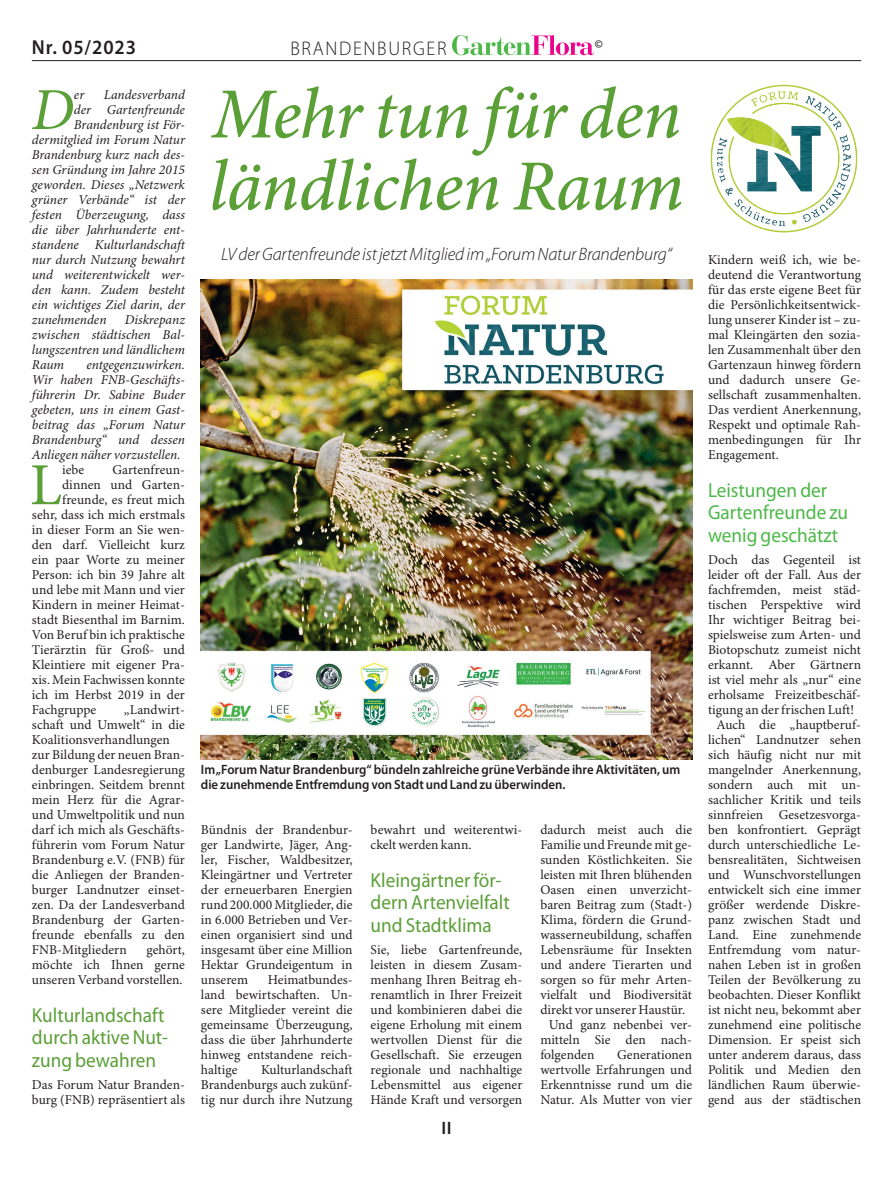
<style>
.page{position:relative;width:893px;height:1191px;background:#fff}
.page>*{position:absolute;margin:0;border:0;box-sizing:border-box;transform-origin:0 0}
.Überschrift_1{font:italic 500 72px/72px "Minion Pro";letter-spacing:-.01em;color:#5b9f37}
.Grundschrift_Initial{font:italic 59.7px "Minion Pro";color:#5b9f37}
.Grundschrift_Initial-2{font:59.7px "Minion Pro";color:#5b9f37}
.Zwischenüberschrift{font:20.25px/22.5px "Myriad Pro";color:#5b9f37;scale:.95 1}
.Zwischenüberschrift-2{font:20.25px/22.5px "Myriad Pro";color:#4cb848;scale:.95 1}
.t1{font:600 20.25px "Myriad Pro";letter-spacing:.05em;color:#231f20;scale:.95 1}
.t2{font:300 19.8px "Myriad Pro";letter-spacing:.09em;color:#231f20;scale:.95 1}
.Unterzeile_zu_1{font:italic 300 18px "Myriad Pro";letter-spacing:-.01em;color:#231f20}
.t3{font:600 18px "Myriad Pro";color:#231f20}
.Grundschrift{font:13.5px/15px "Minion Pro";letter-spacing:.005em;color:#231f20;text-align:justify}
.Grundschrift_Initial-3{font:13.5px/15px "Minion Pro";letter-spacing:.005em;color:#231f20}
.Grundschrift_Initial-4{font:italic 13.5px/15px "Minion Pro";color:#231f20;text-align:justify}
.Bildunterschrift{font:600 13.5px/15px "Myriad Pro";color:#231f20;scale:.95 1}
.t4{font:600 11.85px "Myriad Pro";color:#231f20}
</style>
<div class="page">
<hr style="left:32px;top:60px;width:829px;height:1px;background:#231f20">
<svg style="left:452px;top:35px;width:142px;height:20px"></svg>
<img style="left:201px;top:279px;width:491px;height:480px">
<img style="left:710px;top:84px;width:148px;height:149px">
<h3 class="t1" style="left:32px;top:36px;width:111px">Nr. 05/2023</h3>
<p class="t4" style="left:595px;top:37px;width:10px">©</p>
<p class="Grundschrift_Initial" style="left:31px;top:74px;width:44px">D</p>
<p class="Grundschrift_Initial-4" style="left:74px;top:88px;width:12px">er</p>
<p class="Grundschrift_Initial-4" style="left:104px;top:88px;width:83px">Landesverband</p>
<h3 class="t2" style="left:290px;top:37px;width:166px">BRANDENBURGER</h3>
<p class="Überschrift_1" style="left:209px;top:81px;width:477px">Mehr tun für den ländlichen Raum</p>
<p class="Unterzeile_zu_1" style="left:221px;top:245px;width:452px">LV der Gartenfreunde ist jetzt Mitglied im „Forum Natur Brandenburg“</p>
<p class="Grundschrift_Initial-4" style="left:74px;top:103px;width:113px">der Gartenfreunde</p>
<p class="Grundschrift_Initial-4" style="left:74px;top:118px;width:113px">Brandenburg ist För-</p>
<p class="Grundschrift_Initial-4" style="left:32px;top:133px;width:155px">dermitglied im Forum Natur</p>
<p class="Grundschrift_Initial-4" style="left:32px;top:148px;width:155px">Brandenburg kurz nach des-</p>
<p class="Grundschrift_Initial-4" style="left:32px;top:163px;width:155px">sen Gründung im Jahre 2015</p>
<p class="Grundschrift_Initial-4" style="left:32px;top:178px;width:155px">geworden. Dieses „Netzwerk</p>
<p class="Grundschrift_Initial-4" style="left:32px;top:193px;width:155px">grüner Verbände“ ist der</p>
<p class="Grundschrift_Initial-4" style="left:32px;top:208px;width:155px">festen Überzeugung, dass</p>
<p class="Grundschrift_Initial-4" style="left:32px;top:223px;width:155px">die über Jahrhunderte ent-</p>
<p class="Grundschrift_Initial-4" style="left:32px;top:238px;width:155px">standene Kulturlandschaft</p>
<p class="Grundschrift_Initial-4" style="left:32px;top:253px;width:155px">nur durch Nutzung bewahrt</p>
<p class="Grundschrift_Initial-4" style="left:32px;top:268px;width:155px">und weiterentwickelt wer-</p>
<p class="Grundschrift_Initial-4" style="left:32px;top:283px;width:155px">den kann. Zudem besteht</p>
<p class="Grundschrift_Initial-4" style="left:32px;top:298px;width:155px">ein wichtiges Ziel darin, der</p>
<p class="Grundschrift_Initial-4" style="left:32px;top:313px;width:76px">zunehmenden</p>
<p class="Grundschrift_Initial-4" style="left:32px;top:313px;width:155px;text-indent:93px">Diskrepanz zwischen städtischen Bal&shy;lungszentren und ländlichem Raum</p>
<p class="Grundschrift_Initial-4" style="left:32px;top:358px;width:155px;text-indent:54px">entgegenzuwirken.<br>Wir haben FNB-Geschäfts&shy;führerin Dr. Sabine Buder gebeten, uns in einem Gast&shy;beitrag das „Forum Natur Brandenburg“ und dessen Anliegen näher vorzustellen.</p>
<p class="Grundschrift_Initial-2" style="left:30px;top:449px;width:34px">L</p>
<p class="Grundschrift_Initial-3" style="left:62px;top:463px;width:24px">iebe</p>
<p class="Grundschrift_Initial-3" style="left:112px;top:463px;width:74px">Gartenfreun-</p>
<p class="Grundschrift_Initial-3" style="left:62px;top:478px;width:124px">dinnen und Garten-</p>
<p class="Grundschrift_Initial-3" style="left:62px;top:493px;width:124px">freunde, es freut mich</p>
<p class="Grundschrift_Initial-3" style="left:32px;top:508px;width:155px">sehr, dass ich mich erstmals</p>
<p class="Grundschrift_Initial-3" style="left:32px;top:523px;width:155px">in dieser Form an Sie wen-</p>
<p class="Grundschrift_Initial-3" style="left:32px;top:538px;width:155px">den darf. Vielleicht kurz</p>
<p class="Grundschrift_Initial-3" style="left:32px;top:553px;width:155px">ein paar Worte zu meiner</p>
<p class="Grundschrift_Initial-3" style="left:32px;top:568px;width:155px">Person: ich bin 39 Jahre alt</p>
<p class="Grundschrift_Initial-3" style="left:32px;top:583px;width:155px">und lebe mit Mann und vier</p>
<p class="Grundschrift_Initial-3" style="left:32px;top:598px;width:155px">Kindern in meiner Heimat-</p>
<p class="Grundschrift_Initial-3" style="left:32px;top:613px;width:155px">stadt Biesenthal im Barnim.</p>
<p class="Grundschrift_Initial-3" style="left:32px;top:628px;width:155px">Von Beruf bin ich praktische</p>
<p class="Grundschrift_Initial-3" style="left:32px;top:643px;width:155px">Tierärztin für Groß- und</p>
<p class="Grundschrift_Initial-3" style="left:32px;top:658px;width:155px">Kleintiere mit eigener Pra-</p>
<p class="Grundschrift_Initial-3" style="left:32px;top:673px;width:155px">xis. Mein Fachwissen konnte</p>
<p class="Grundschrift_Initial-3" style="left:32px;top:688px;width:155px">ich im Herbst 2019 in der</p>
<p class="Grundschrift_Initial-3" style="left:32px;top:703px;width:66px">Fachgruppe</p>
<p class="Grundschrift_Initial-3" style="left:32px;top:703px;width:155px;text-indent:92px">„Landwirt&shy;schaft und Umwelt“ in die<br>Koalitionsverhandlungen zur Bildung der neuen Bran&shy;denburger Landesregierung einbringen. Seitdem brennt mein Herz für die Agrar&shy;und Umweltpolitik und nun darf ich mich als Geschäfts&shy;führerin vom Forum Natur<br>Brandenburg e.V. (FNB) für die Anliegen der Branden&shy;burger Landnutzer einset&shy;zen. Da der Landesverband<br>Brandenburg der Garten&shy;freunde ebenfalls zu den<br>FNB-Mitgliedern</p>
<p class="Bildunterschrift" style="left:201px;top:762px;width:506px">Im „Forum Natur Brandenburg“ bündeln zahlreiche grüne Verbände ihre Aktivitäten, um die zunehmende Entfremdung von Stadt und Land zu überwinden.</p>
<p class="Grundschrift" style="left:201px;top:823px;width:153px">Bündnis der Brandenbur&shy;ger Landwirte, Jäger, Ang&shy;ler, Fischer, Waldbesitzer, Kleingärtner und Vertreter der erneuerbaren Energien rund 200.000 Mitglieder, die in 6.000 Betrieben und Ver&shy;einen organisiert sind und insgesamt über eine Million Hektar Grundeigentum in unserem</p>
<p class="Grundschrift" style="left:371px;top:823px;width:153px">bewahrt und weiterentwi&shy;ckelt werden kann.</p>
<p class="Zwischenüberschrift" style="left:371px;top:869px;width:148px">Kleingärtner för&shy;dern Artenvielfalt und Stadtklima</p>
<p class="Grundschrift" style="left:371px;top:943px;width:153px">Sie, liebe Gartenfreunde, leisten in diesem Zusam&shy;menhang Ihren Beitrag eh&shy;renamtlich in Ihrer Freizeit und kombinieren dabei die eigene Erholung mit einem wertvollen Dienst für die Gesellschaft. Sie erzeugen regionale und nachhaltige Lebensmittel aus eigener Hände Kraft und versorgen</p>
<p class="Grundschrift" style="left:540px;top:823px;width:153px">dadurch meist auch die Familie und Freunde mit ge&shy;sunden Köstlichkeiten. Sie leisten mit Ihren blühenden Oasen einen unverzicht&shy;baren Beitrag zum (Stadt-)<br>Klima, fördern die Grund&shy;wasserneubildung, schaffen Lebensräume für Insekten und andere Tierarten und sorgen so für mehr Arten&shy;vielfalt und Biodiversität direkt vor unserer Haustür.</p>
<p class="Grundschrift" style="left:540px;top:1018px;width:153px;text-indent:9px">Und ganz nebenbei ver&shy;mitteln Sie den nach&shy;folgenden</p>
<p class="Grundschrift_Initial-3" style="left:32px;top:943px;width:155px;text-align:justify;text-indent:115px">gehört, möchte ich Ihnen gerne unseren Verband vorstellen.</p>
<p class="Zwischenüberschrift" style="left:32px;top:1004px;width:145px">Kulturlandschaft durch aktive Nut&shy;zung bewahren</p>
<p class="Grundschrift" style="left:32px;top:1078px;width:155px">Das Forum Natur Branden&shy;burg (FNB) repräsentiert als</p>
<p class="Grundschrift" style="left:201px;top:973px;width:153px;text-indent:67px">Heimatbundes&shy;land bewirtschaften. Un&shy;sere Mitglieder vereint die gemeinsame Überzeugung, dass die über Jahrhunderte hinweg entstandene reich&shy;haltige</p>
<p class="Grundschrift" style="left:540px;top:1048px;width:153px;text-indent:77px">Generationen wertvolle Erfahrungen und Erkenntnisse rund um die Natur. Als Mutter von vier</p>
<p class="Grundschrift" style="left:201px;top:1063px;width:153px;text-indent:60px">Kulturlandschaft Brandenburgs auch zukünf&shy;tig nur durch ihre Nutzung</p>
<h3 class="t3" style="left:442px;top:1118px;width:11px">II</h3>
<p class="Grundschrift" style="left:708px;top:253px;width:155px">Kindern weiß ich, wie be&shy;deutend die Verantwortung für das erste eigene Beet für die Persönlichkeitsentwick&shy;lung unserer Kinder ist – zu&shy;mal Kleingärten den sozia&shy;len Zusammenhalt über den Gartenzaun hinweg fördern und dadurch unsere Ge&shy;sellschaft zusammenhalten.<br>Das verdient Anerkennung, Respekt und optimale Rah&shy;menbedingungen für Ihr Engagement.</p>
<p class="Zwischenüberschrift-2" style="left:708px;top:479px;width:149px">Leistungen der<br>Gartenfreunde zu wenig geschätzt</p>
<p class="Grundschrift" style="left:708px;top:553px;width:155px">Doch das Gegenteil ist leider oft der Fall. Aus der fachfremden, meist städ&shy;tischen Perspektive wird Ihr wichtiger Beitrag bei&shy;spielsweise zum Arten- und Biotopschutz zumeist nicht erkannt. Aber Gärtnern ist viel mehr als „nur“ eine erholsame Freizeitbeschäf&shy;tigung an der frischen Luft!</p>
<p class="Grundschrift" style="left:708px;top:718px;width:155px;text-indent:9px">Auch die „hauptberuf&shy;lichen“ Landnutzer sehen sich häufig nicht nur mit mangelnder Anerkennung, sondern auch mit un&shy;sachlicher Kritik und teils sinnfreien Gesetzesvorga&shy;ben konfrontiert. Geprägt durch unterschiedliche Le&shy;bensrealitäten, Sichtweisen und Wunschvorstellungen entwickelt sich eine immer größer werdende Diskre&shy;panz zwischen Stadt und Land. Eine zunehmende Entfremdung vom natur&shy;nahen Leben ist in großen Teilen der Bevölkerung zu beobachten. Dieser Konflikt ist nicht neu, bekommt aber zunehmend eine politische Dimension. Er speist sich unter anderem daraus, dass Politik und Medien den ländlichen Raum überwie&shy;gend aus der städtischen</p>
</div>
